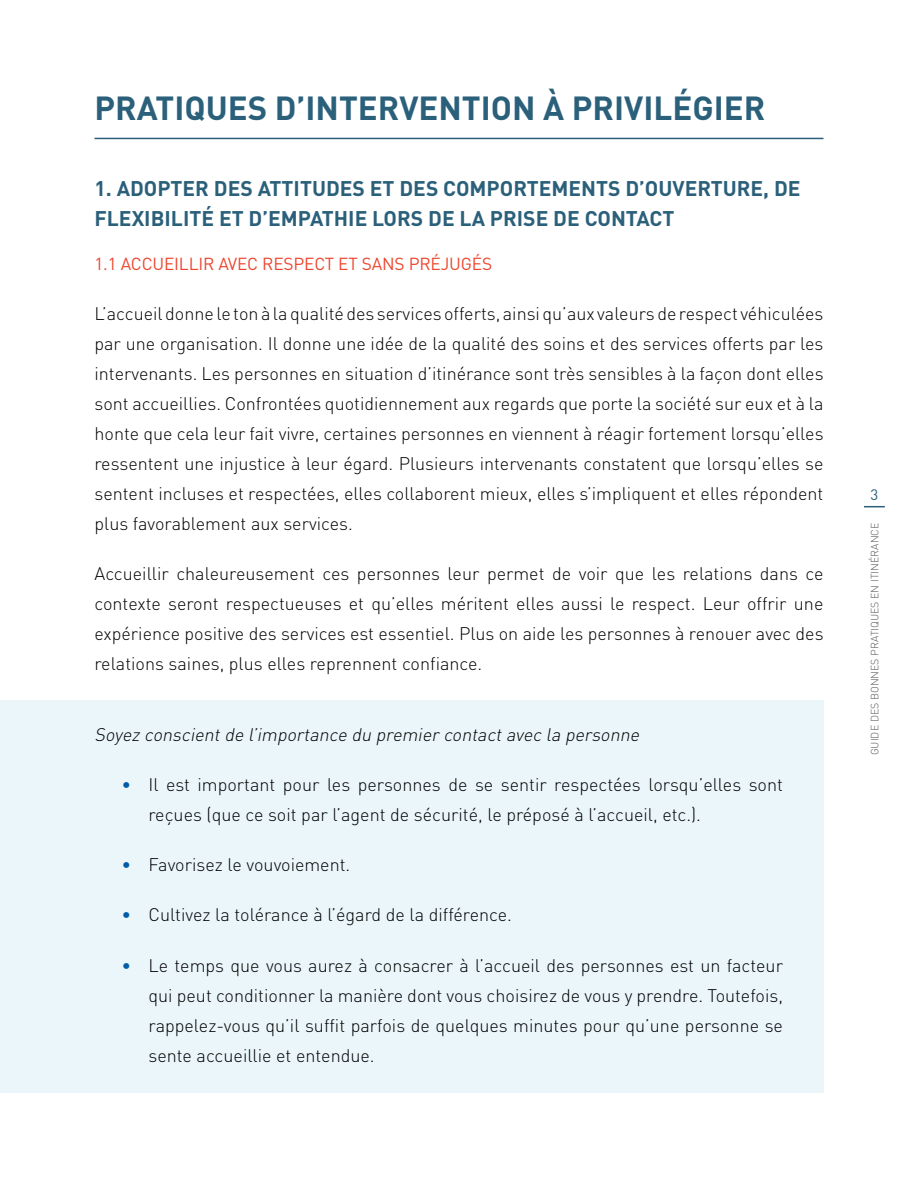
<style>
.page{position:relative;width:918px;height:1188px;background:#fff}
.page>*{position:absolute;margin:0;border:0;box-sizing:border-box;transform-origin:0 0}
.t1{font:700 33px "DIN Offc";color:#2b607b}
.t2{font:700 21px/30px "DIN Offc";color:#2b607b}
.t3{font:300 18px/30px "DIN Offc";color:#000;text-align:justify}
.t4{font:italic 300 18px "DIN Offc";color:#000}
.t5{font:17.25px "DIN Offc";letter-spacing:-.01em;color:#ec462e}
.t6{font:15px "DIN Offc";color:#2b607b}
.t7{font:300 10.5px "DIN Offc";color:#575a57}
.s1{color:#005ca6}
</style>
<div class="page">
<svg style="left:864px;top:506px;width:21px;height:1px"></svg>
<div style="left:0;top:700px;width:824px;height:72px;background:#eaf6fa"></div>
<div style="left:0;top:750px;width:824px;height:102px;background:#eaf6fa"></div>
<div style="left:0;top:830px;width:824px;height:72px;background:#eaf6fa"></div>
<div style="left:0;top:881px;width:824px;height:72px;background:#eaf6fa"></div>
<div style="left:0;top:931px;width:824px;height:162px;background:#eaf6fa"></div>
<hr style="left:94px;top:138px;width:730px;height:1px;background:#2b607b">
<h1 class="t1" style="left:94px;top:86px;width:673px">PRATIQUES D’INTERVENTION À PRIVILÉGIER</h1>
<p class="t2" style="left:94px;top:173px;width:708px">1. ADOPTER DES ATTITUDES ET DES COMPORTEMENTS D’OUVERTURE, DE<br>FLEXIBILITÉ ET D’EMPATHIE LORS DE LA PRISE DE CONTACT</p>
<p class="t5" style="left:94px;top:253px;width:399px">1.1 ACCUEILLIR AVEC RESPECT ET SANS PRÉJUGÉS</p>
<p class="t3" style="left:94px;top:298px;width:731px">L’accueil donne le ton à la qualité des services offerts, ainsi qu’aux valeurs de respect véhiculées par une organisation. Il donne une idée de la qualité des soins et des services offerts par les intervenants. Les personnes en situation d’itinérance sont très sensibles à la façon dont elles sont accueillies. Confrontées quotidiennement aux regards que porte la société sur eux et à la honte que cela leur fait vivre, certaines personnes en viennent à réagir fortement lorsqu’elles ressentent une injustice à leur égard. Plusieurs intervenants constatent que lorsqu’elles se sentent incluses et respectées, elles collaborent mieux, elles s’impliquent et elles répondent plus favorablement aux services.</p>
<p class="t3" style="left:94px;top:559px;width:731px">Accueillir chaleureusement ces personnes leur permet de voir que les relations dans ce contexte seront respectueuses et qu’elles méritent elles aussi le respect. Leur offrir une expérience positive des services est essentiel. Plus on aide les personnes à renouer avec des relations saines, plus elles reprennent confiance.</p>
<p class="t4" style="left:94px;top:723px;width:550px">Soyez conscientde l’importance du premier contactavec la personne</p>
<p class="t3" style="left:148px;top:769px;width:636px;text-indent:-27px"><span class="s1">•</span> Il est important pour les personnes de se sentir respectées lorsqu’elles sont reçues (que ce soit par l’agent de sécurité, le préposé à l’accueil, etc.).</p>
<p class="t3" style="left:122px;top:850px;width:230px"><span class="s1">•</span> Favorisez le vouvoiement.</p>
<p class="t3" style="left:122px;top:900px;width:392px"><span class="s1">•</span> Cultivez la tolérance à l’égard de la différence.</p>
<p class="t3" style="left:148px;top:950px;width:636px;text-indent:-27px"><span class="s1">•</span> Le temps que vous aurez à consacrer à l’accueil des personnes est un facteur qui peut conditionner la manière dont vous choisirez de vous y prendre. Toutefois, rappelez-vous qu’il suffit parfois de quelques minutes pour qu’une personne se sente accueillie et entendue.</p>
<p class="t6" style="left:870px;top:485px;width:9px">3</p>
<p class="t7" style="left:868px;top:755px;width:234px;rotate:-90deg">GUIDE DES BONNES PRATIQUES EN ITINÉRANCE</p>
</div>
